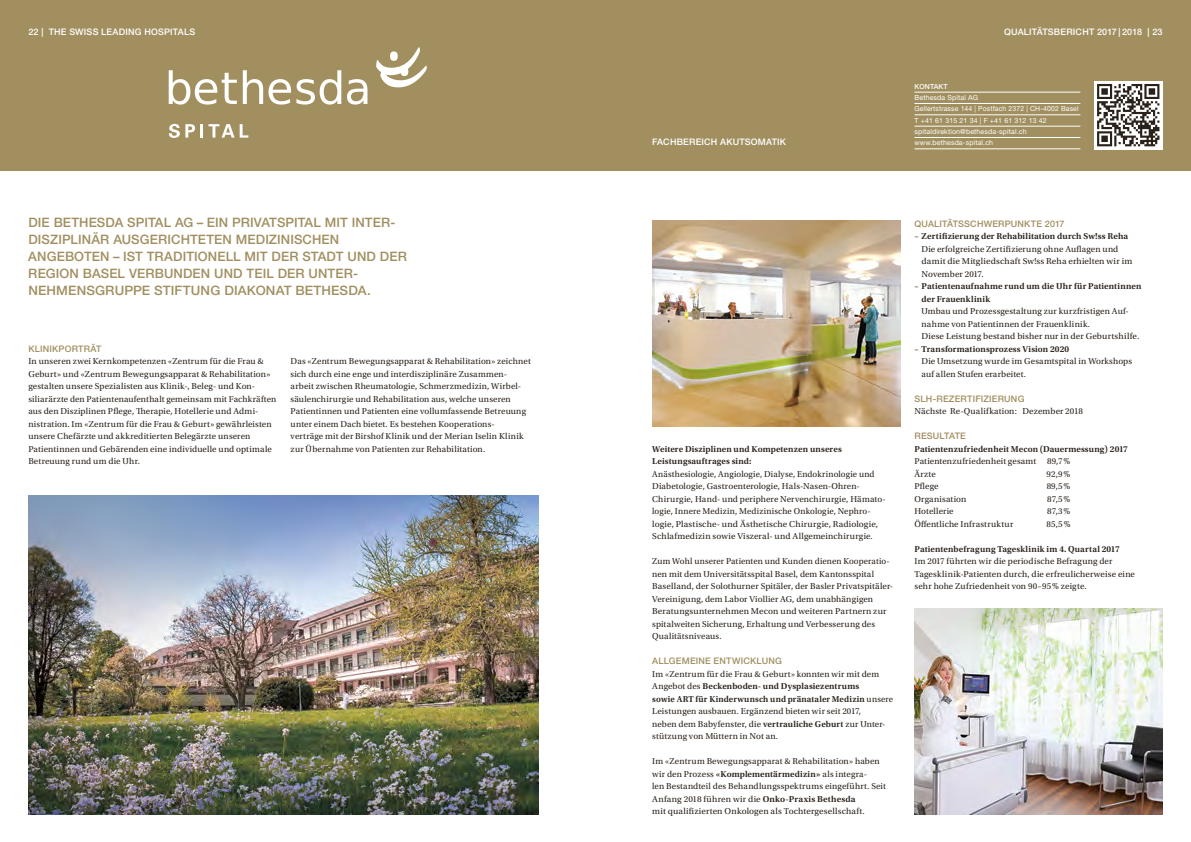
<style>
.page{position:relative;width:1191px;height:842px;background:#fff}
.page>*{position:absolute;margin:0;border:0;box-sizing:border-box;transform-origin:0 0}
.t1{font:500 13px/17px "Helvetica Neue LT Std";letter-spacing:.01em;color:#a18f60}
.t2{font:9px/12.5px "Utopia Std";letter-spacing:.015em;color:#29211a}
.t3{font:600 9px/12.5px "Utopia Std";letter-spacing:.01em;color:#29211a}
.t4{font:500 9px "Helvetica Neue LT Std";letter-spacing:.02em;color:#a18f60}
.t5{font:500 9px "Helvetica Neue LT Std";letter-spacing:.02em;color:#fff}
.t6{font:7px/11.3px "Helvetica Neue LT Std";letter-spacing:.02em;color:#fff}
.t7{font:500 7px "Helvetica Neue LT Std";letter-spacing:.02em;color:#fff}
.s1{font-weight:600}
.s2{font-weight:400}
</style>
<div class="page">
<div style="left:0;top:0;width:1191px;height:171px;background:#a18f60"></div>
<img style="left:914px;top:608px;width:248px;height:206px">
<img style="left:652px;top:220px;width:248px;height:207px">
<img style="left:28px;top:495px;width:511px;height:319px">
<hr style="left:914px;top:92px;width:166px;height:1px;background:#fff">
<hr style="left:914px;top:103px;width:166px;height:1px;background:#fff">
<hr style="left:914px;top:115px;width:166px;height:1px;background:#fff">
<hr style="left:914px;top:126px;width:166px;height:1px;background:#fff">
<hr style="left:914px;top:137px;width:166px;height:1px;background:#fff">
<hr style="left:914px;top:148px;width:166px;height:1px;background:#fff">
<div style="left:1093px;top:81px;width:69px;height:68px;background:#fff"></div>
<svg style="left:1097px;top:84px;width:62px;height:62px"></svg>
<svg style="left:376px;top:47px;width:51px;height:41px"></svg>
<svg style="left:169px;top:70px;width:68px;height:35px"></svg>
<svg style="left:243px;top:70px;width:98px;height:35px"></svg>
<svg style="left:347px;top:79px;width:20px;height:26px"></svg>
<svg style="left:169px;top:124px;width:26px;height:14px"></svg>
<hr style="left:200px;top:124px;width:3px;height:14px;background:#fff">
<svg style="left:208px;top:124px;width:40px;height:14px"></svg>
<p class="t5" style="left:28px;top:26px;width:168px">22 | THE SWISS LEADING HOSPITALS</p>
<p class="t5" style="left:1004px;top:26px;width:160px">QUALITÄTSBERICHT 2017 | 2018 | 23</p>
<h1 class="t1" style="left:28px;top:214px;width:380px">DIE BETHESDA SPITAL AG – EIN PRIVATSPITAL MIT INTER-DISZIPLINÄR AUSGERICHTETEN MEDIZINISCHEN ANGEBOTEN – IST TRADITIONELL MIT DER STADT UND DER REGION BASEL VERBUNDEN UND TEIL DER UNTER-NEHMENSGRUPPE STIFTUNG DIAKONAT BETHESDA.</h1>
<p class="t4" style="left:28px;top:343px;width:75px">KLINIKPORTRÄT</p>
<p class="t2" style="left:28px;top:355px;width:250px">In unseren zwei Kernkompetenzen «Zentrum für die Frau &amp; Geburt» und «Zentrum Bewegungsapparat &amp; Rehabilitation» gestalten unsere Spezialisten aus Klinik-, Beleg- und Kon&shy;siliarärzte den Patientenaufenthalt gemeinsam mit Fachkräften aus den Disziplinen Pflege, Therapie, Hotellerie und Admi&shy;nistration. Im «Zentrum für die Frau &amp; Geburt» gewährleisten unsere Chefärzte und akkreditierten Belegärzte unseren Patientinnen und Gebärenden eine individuelle und optimale Betreuung rund um die Uhr.</p>
<p class="t2" style="left:291px;top:355px;width:242px">Das «Zentrum Bewegungsapparat &amp; Rehabilitation» zeichnet sich durch eine enge und interdisziplinäre Zusammen&shy;arbeit zwischen Rheumatologie, Schmerzmedizin, Wirbel&shy;säulenchirurgie und Rehabilitation aus, welche unseren Patientinnen und Patienten eine vollumfassende Betreuung unter einem Dach bietet. Es bestehen Kooperations-<br>verträge mit der Birshof Klinik und der Merian Iselin Klinik zur Übernahme von Patienten zur Rehabilitation.</p>
<p class="t5" style="left:652px;top:137px;width:135px">FACHBEREICH AKUTSOMATIK</p>
<p class="t7" style="left:914px;top:82px;width:35px">KONTAKT</p>
<p class="t6" style="left:914px;top:92px;width:166px">Bethesda Spital AG<br>Gellertstrasse 144 | Postfach 2372 | CH-4002 Basel T +41 61 315 21 34 | F +41 61 312 13 42 spitaldirektion@bethesda-spital.ch www.bethesda-spital.ch</p>
<p class="t3" style="left:652px;top:443px;width:191px">Weitere Disziplinen und Kompetenzen unseres<br>Leistungsauftrages sind:</p>
<p class="t2" style="left:652px;top:468px;width:235px">Anästhesiologie, Angiologie, Dialyse, Endokrinologie und Diabetologie, Gastroenterologie, Hals-Nasen-Ohren-- Chirurgie, Hand- und periphere Nervenchirurgie, Hämato&shy;logie, Innere Medizin, Medizinische Onkologie, Nephro&shy;logie, Plastische- und Ästhetische Chirurgie, Radiologie, Schlafmedizin sowie Viszeral- und Allgemeinchirurgie.</p>
<p class="t2" style="left:652px;top:555px;width:241px">Zum Wohl unserer Patienten und Kunden dienen Kooperatio&shy;nen mit dem Universitätsspital Basel, dem Kantonsspital Baselland, der Solothurner Spitäler, der Basler Privatspitäler-Vereinigung, dem Labor Viollier AG, dem unabhängigen Beratungsunternehmen Mecon und weiteren Partnern zur spitalweiten Sicherung, Erhaltung und Verbesserung des Qualitätsniveaus.</p>
<p class="t4" style="left:652px;top:656px;width:131px">ALLGEMEINE ENTWICKLUNG</p>
<p class="t2" style="left:652px;top:668px;width:242px">Im «Zentrum für die Frau &amp; Geburt» konnten wir mit dem Angebot des <span class="s1">Beckenboden- und Dysplasiezentrums<br>sowie ART für Kinderwunsch und pränataler Medizin</span> unsere Leistungen ausbauen. Ergänzend bieten wir seit 2017,<br>neben dem Babyfenster, die <span class="s1">vertrauliche Geburt</span> zur Unter&shy;stützung von Müttern in Not an.</p>
<p class="t2" style="left:652px;top:755px;width:235px">Im «Zentrum Bewegungsapparat &amp; Rehabilitation» haben wir den Prozess <span class="s1">«Komplementärmedizin»</span> als integra-<br>len Bestandteil des Behandlungsspektrums eingeführt. Seit Anfang 2018 führen wir die <span class="s1">Onko-Praxis Bethesda<br></span>mit qualifizierten Onkologen als Tochtergesellschaft.</p>
<p class="t4" style="left:914px;top:218px;width:152px">QUALITÄTSSCHWERPUNKTE 2017</p>
<p class="t2" style="left:921px;top:230px;width:212px;text-indent:-7px">– <span class="s1">Zertifizierung der Rehabilitation durch Sw!ss Reha </span>Die erfolgreiche Zertifizierung ohne Auflagen und damit die Mitgliedschaft Sw!ss Reha erhielten wir im November 2017.</p>
<p class="t3" style="left:921px;top:280px;width:221px;text-indent:-7px"><span class="s2">–</span> Patientenaufnahme rund um die Uhr für Patientinnen der Frauenklinik</p>
<p class="t2" style="left:921px;top:305px;width:219px">Umbau und Prozessgestaltung zur kurzfristigen Auf&shy;nahme von Patientinnen der Frauenklinik.<br>Diese Leistung bestand bisher nur in der Geburtshilfe.</p>
<p class="t2" style="left:921px;top:343px;width:212px;text-indent:-7px">– <span class="s1">Transformationsprozess Vision 2020<br></span>Die Umsetzung wurde im Gesamtspital in Workshops auf allen Stufen erarbeitet.</p>
<p class="t4" style="left:914px;top:393px;width:111px">SLH-REZERTIFIZIERUNG</p>
<p class="t2" style="left:914px;top:405px;width:170px">Nächste Re-Qualifkation: Dezember 2018</p>
<p class="t4" style="left:914px;top:431px;width:53px">RESULTATE</p>
<p class="t3" style="left:914px;top:443px;width:215px">Patientenzufriedenheit Mecon (Dauermessung) 2017</p>
<p class="t2" style="left:914px;top:455px;width:157px">Patientenzufriedenheit gesamt 89,7%<br>Ärzte</p>
<p class="t2" style="left:1046px;top:468px;width:25px">92,9%</p>
<p class="t2" style="left:914px;top:480px;width:26px">Pflege</p>
<p class="t2" style="left:1046px;top:480px;width:25px">89,5%</p>
<p class="t2" style="left:914px;top:493px;width:53px">Organisation</p>
<p class="t2" style="left:1047px;top:493px;width:25px">87,5%</p>
<p class="t2" style="left:914px;top:505px;width:41px">Hotellerie</p>
<p class="t2" style="left:1047px;top:505px;width:25px">87,3%</p>
<p class="t2" style="left:914px;top:518px;width:100px">Öffentliche Infrastruktur</p>
<p class="t2" style="left:1046px;top:518px;width:25px">85,5%</p>
<p class="t3" style="left:914px;top:543px;width:207px">Patientenbefragung Tagesklinik im 4. Quartal 2017</p>
<p class="t2" style="left:914px;top:555px;width:222px">Im 2017 führten wir die periodische Befragung der<br>Tagesklinik-Patienten durch, die erfreulicherweise eine sehr hohe Zufriedenheit von 90–95% zeigte.</p>
</div>
